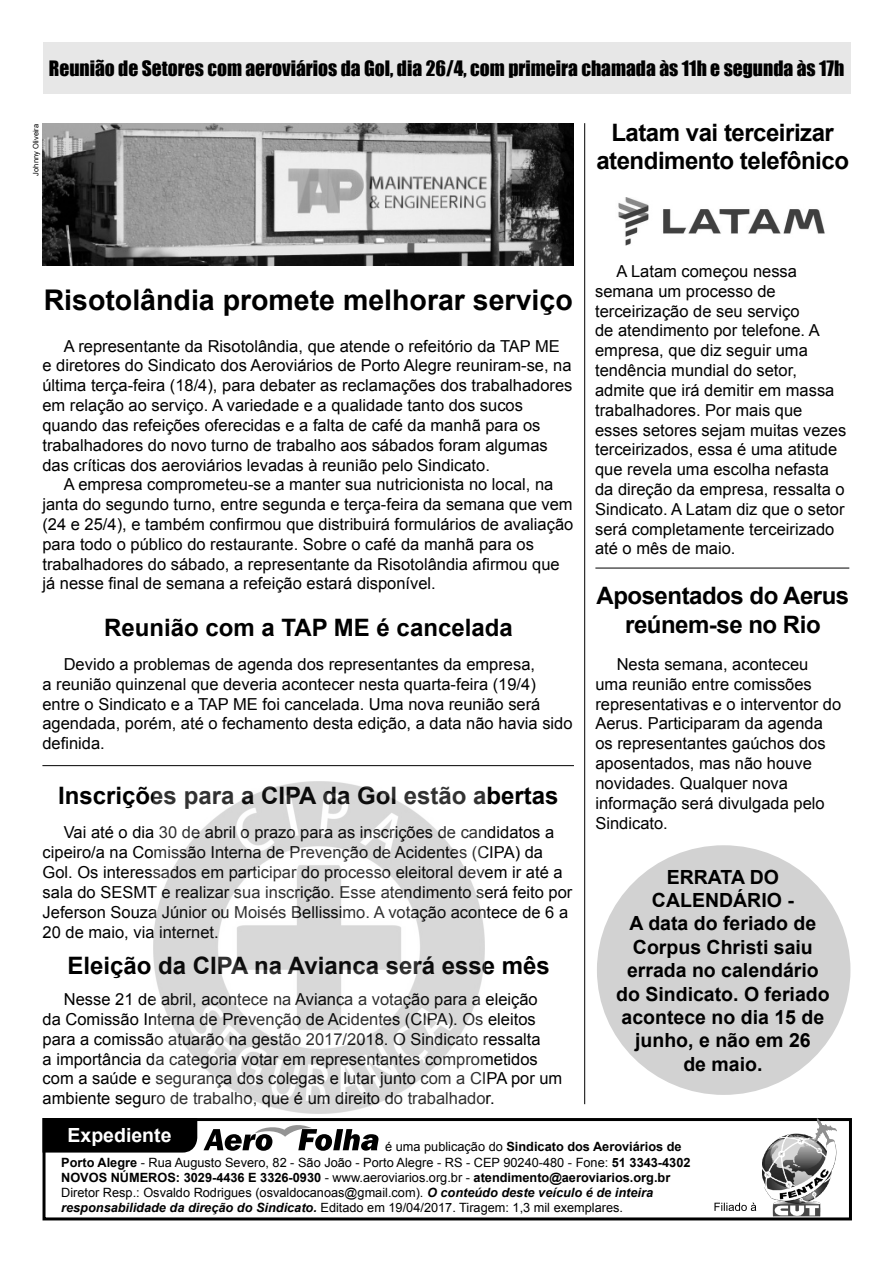
<style>
.page{position:relative;width:893px;height:1263px;background:#fff}
.page>*{position:absolute;margin:0;border:0;box-sizing:border-box;transform-origin:0 0}
.t1{font:700 28.5px "Arial";color:#000}
.t2{font:700 24px "Arial";color:#000}
.t3{font:700 24px/28.8px "Arial";letter-spacing:-.02em;color:#000;text-align:center}
.t4{font:700 19.5px/23.4px "Arial";color:#000;text-align:center}
.t5{font:19.5px "Impact";color:#000}
.t6{font:700 19.5px "Arial";color:#fff}
.t7{font:16.5px/19.8px "Arial";color:#000}
.t8{font:12.75px/15.3px "Arial";color:#000}
.t9{font:7.5px "Arial";color:#000}
.s1{font-weight:700}
.s2{font-weight:700;font-style:italic}
</style>
<div class="page">
<div style="left:47px;top:1122px;width:150px;height:30px;background:#000"></div>
<div style="left:43px;top:1118px;width:809px;height:102px;border:3px solid #000"></div>
<svg style="left:714px;top:1203px;width:42px;height:8px"></svg>
<img style="left:762px;top:1118px;width:75px;height:98px">
<svg style="left:203px;top:1125px;width:175px;height:26px"></svg>
<hr style="left:42px;top:765px;width:532px;height:1px;background:#000">
<hr style="left:584px;top:123px;width:1px;height:981px;background:#000">
<img style="left:618px;top:198px;width:207px;height:48px">
<div style="left:597px;top:845px;width:253px;height:250px;background:#d2d2d2;border-radius:50%"></div>
<hr style="left:595px;top:568px;width:254px;height:1px;background:#000">
<img style="left:42px;top:124px;width:532px;height:141px">
<div style="left:43px;top:43px;width:807px;height:51px;background:#e7e7e7"></div>
<img style="left:153px;top:782px;width:332px;height:331px">
<p class="t5" style="left:49px;top:53px;width:797px">Reunião de Setores com aeroviários da Gol, dia 26/4, com primeira chamada às 11h e segunda às 17h</p>
<p class="t9" style="left:31px;top:176px;width:53px;rotate:-90deg">Johnny Oliveira</p>
<p class="t3" style="left:596px;top:119px;width:254px">Latam vai terceirizar atendimento telefônico</p>
<p class="t1" style="left:44px;top:281px;width:530px">Risotolândia promete melhorar serviço</p>
<p class="t7" style="left:42px;top:336px;width:532px;text-indent:21px">A representante da Risotolândia, que atende o refeitório da TAP ME e diretores do Sindicato dos Aeroviários de Porto Alegre reuniram-se, na última terça-feira (18/4), para debater as reclamações dos trabalhadores em relação ao serviço. A variedade e a qualidade tanto dos sucos quando das refeições oferecidas e a falta de café da manhã para os trabalhadores do novo turno de trabalho aos sábados foram algumas das críticas dos aeroviários levadas à reunião pelo Sindicato.</p>
<p class="t7" style="left:42px;top:475px;width:532px;text-indent:21px">A empresa comprometeu-se a manter sua nutricionista no local, na janta do segundo turno, entre segunda e terça-feira da semana que vem (24 e 25/4), e também confirmou que distribuirá formulários de avaliação para todo o público do restaurante. Sobre o café da manhã para os trabalhadores do sábado, a representante da Risotolândia afirmou que já nesse final de semana a refeição estará disponível.</p>
<p class="t2" style="left:104px;top:612px;width:410px">Reunião com a TAP ME é cancelada</p>
<p class="t7" style="left:42px;top:654px;width:532px;text-indent:21px">Devido a problemas de agenda dos representantes da empresa,<br>a reunião quinzenal que deveria acontecer nesta quarta-feira (19/4) entre o Sindicato e a TAP ME foi cancelada. Uma nova reunião será agendada, porém, até o fechamento desta edição, a data não havia sido definida.</p>
<p class="t2" style="left:58px;top:779px;width:502px">Inscrições para a CIPA da Gol estão abertas</p>
<p class="t7" style="left:43px;top:823px;width:531px;text-indent:21px">Vai até o dia 30 de abril o prazo para as inscrições de candidatos a cipeiro/a na Comissão Interna de Prevenção de Acidentes (CIPA) da Gol. Os interessados em participar do processo eleitoral devem ir até a sala do SESMT e realizar sua inscrição. Esse atendimento será feito por Jeferson Souza Júnior ou Moisés Bellissimo. A votação acontece de 6 a 20 de maio, via internet.</p>
<p class="t2" style="left:67px;top:950px;width:484px">Eleição da CIPA na Avianca será esse mês</p>
<p class="t7" style="left:43px;top:990px;width:521px;text-indent:21px">Nesse 21 de abril, acontece na Avianca a votação para a eleição<br>da Comissão Interna de Prevenção de Acidentes (CIPA). Os eleitos para a comissão atuarão na gestão 2017/2018. O Sindicato ressalta<br>a importância da categoria votar em representantes comprometidos com a saúde e segurança dos colegas e lutar junto com a CIPA por um ambiente seguro de trabalho, que é um direito do trabalhador.</p>
<p class="t7" style="left:595px;top:262px;width:253px;text-indent:21px">A Latam começou nessa semana um processo de terceirização de seu serviço<br>de atendimento por telefone. A empresa, que diz seguir uma tendência mundial do setor, admite que irá demitir em massa trabalhadores. Por mais que esses setores sejam muitas vezes terceirizados, essa é uma atitude que revela uma escolha nefasta da direção da empresa, ressalta o<br>Sindicato. A Latam diz que o setor será completamente terceirizado até o mês de maio.</p>
<p class="t3" style="left:597px;top:582px;width:254px">Aposentados do Aerus reúnem-se no Rio</p>
<p class="t7" style="left:595px;top:654px;width:247px;text-indent:21px">Nesta semana, aconteceu uma reunião entre comissões representativas e o interventor do<br>Aerus. Participaram da agenda os representantes gaúchos dos aposentados, mas não houve novidades. Qualquer nova informação será divulgada pelo<br>Sindicato.</p>
<p class="t4" style="left:616px;top:866px;width:215px">ERRATA DO<br>CALENDÁRIO -<br>A data do feriado de<br>Corpus Christi saiu errada no calendário do Sindicato. O feriado acontece no dia 15 de junho, e não em 26<br>de maio.</p>
<p class="t6" style="left:67px;top:1122px;width:106px">Expediente</p>
<p class="t8" style="left:61px;top:1139px;width:631px;text-indent:324px">é uma publicação do <span class="s1">Sindicato dos Aeroviários de<br>Porto Alegre</span> - Rua Augusto Severo, 82 - São João - Porto Alegre - RS - CEP 90240-480 - Fone: <span class="s1">51 3343-4302</span></p>
<p class="t8" style="left:61px;top:1170px;width:611px"><span class="s1">NOVOS NÚMEROS: 3029-4436 E 3326-0930</span> - www.aeroviarios.org.br - <span class="s1">atendimento@aeroviarios.org.br<br></span>Diretor Resp.: Osvaldo Rodrigues (osvaldocanoas@gmail.com). <span class="s2">O conteúdo deste veículo é de inteira responsabilidade da direção do Sindicato.</span> Editado em 19/04/2017. Tiragem: 1,3 mil exemplares.</p>
</div>
